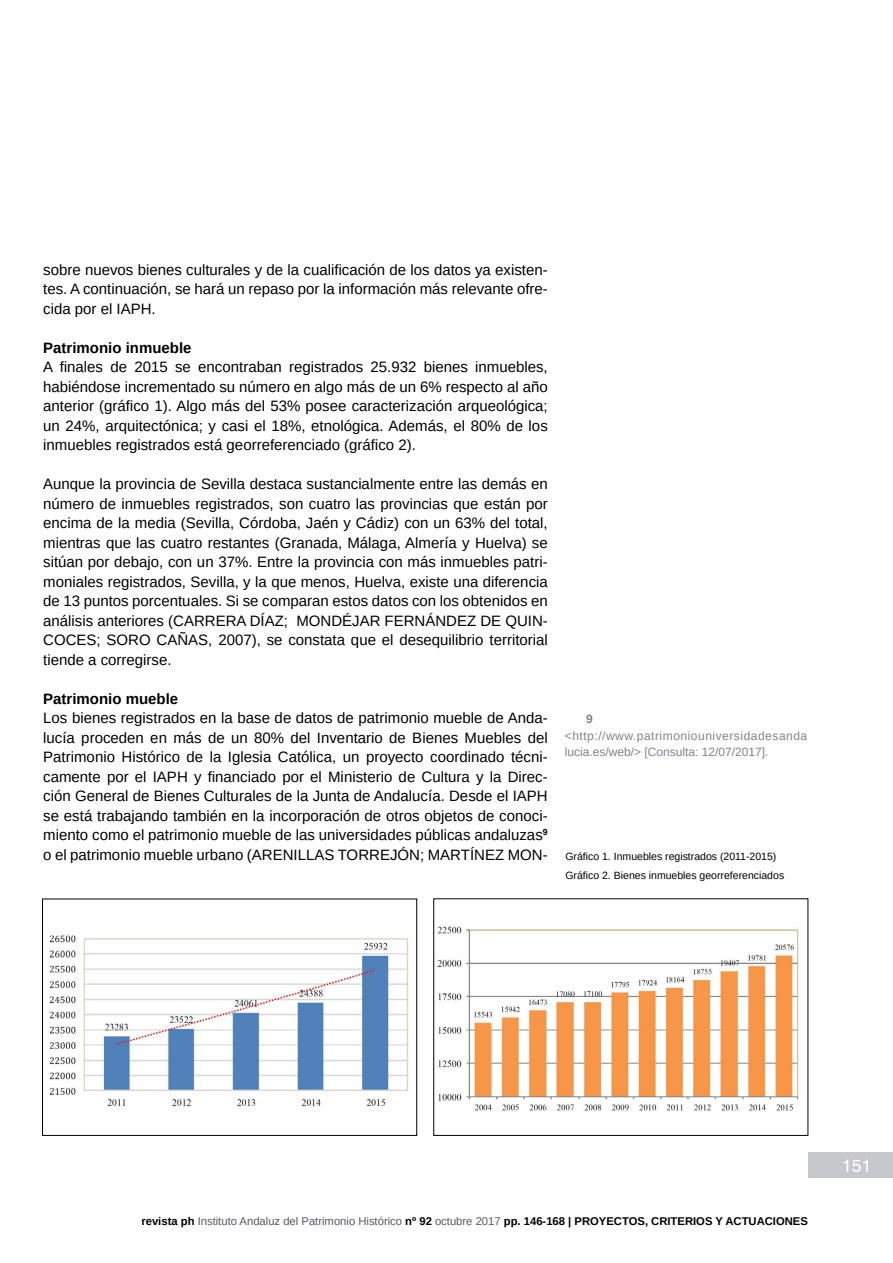
<style>
.page{position:relative;width:893px;height:1263px;background:#fff}
.page>*{position:absolute;margin:0;border:0;box-sizing:border-box;transform-origin:0 0}
.t1{font:18px "Swiss 721 BT";color:#fff}
.t2{font:15px/19.5px "Arimo";color:#000;text-align:justify}
.t3{font:700 15px "Arimo";color:#000}
.t4{font:12px/16.5px "Arimo";letter-spacing:.045em;color:#808285}
.t5{font:700 12px "Arimo";color:#808285}
.t6{font:700 11.25px "Arimo";color:#000}
.t7{font:10.5px "Arimo";color:#000}
.s1{font-size:10.5px}
.s2{font-weight:400;color:#58595b}
</style>
<div class="page">
<div style="left:808px;top:1152px;width:85px;height:26px;background:#c7c8ca"></div>
<img style="left:49px;top:933px;width:360px;height:174px">
<div style="left:42px;top:899px;width:375px;height:236px;border:1px solid #000"></div>
<img style="left:437px;top:926px;width:362px;height:186px">
<p class="t2" style="left:43px;top:260px;width:506px">sobre nuevos bienes culturales y de la cualificación de los datos ya existen&shy;tes. A continuación, se hará un repaso por la información más relevante ofre&shy;cida por el IAPH.</p>
<p class="t3" style="left:43px;top:337px;width:150px">Patrimonio inmueble</p>
<p class="t2" style="left:43px;top:357px;width:506px">A finales de 2015 se encontraban registrados 25.932 bienes inmuebles, habiéndose incrementado su número en algo más de un 6% respecto al año anterior (gráfico 1). Algo más del 53% posee caracterización arqueológica; un 24%, arquitectónica; y casi el 18%, etnológica. Además, el 80% de los inmuebles registrados está georreferenciado (gráfico 2).</p>
<p class="t2" style="left:43px;top:474px;width:506px">Aunque la provincia de Sevilla destaca sustancialmente entre las demás en número de inmuebles registrados, son cuatro las provincias que están por encima de la media (Sevilla, Córdoba, Jaén y Cádiz) con un 63% del total, mientras que las cuatro restantes (Granada, Málaga, Almería y Huelva) se sitúan por debajo, con un 37%. Entre la provincia con más inmuebles patri&shy;moniales registrados, Sevilla, y la que menos, Huelva, existe una diferencia de 13 puntos porcentuales. Si se comparan estos datos con los obtenidos en análisis anteriores (CARRERA DÍAZ; MONDÉJAR FERNÁNDEZ DE QUIN-COCES; SORO CAÑAS, 2007), se constata que el desequilibrio territorial tiende a corregirse.</p>
<p class="t3" style="left:43px;top:688px;width:137px">Patrimonio mueble</p>
<p class="t2" style="left:43px;top:708px;width:735px;text-align:left">Los bienes registrados en la base de datos de patrimonio mueble de Anda-<br>lucía proceden en más de un 80% del Inventario de Bienes Muebles del<br>Patrimonio Histórico de la Iglesia Católica, un proyecto coordinado técni-<br>camente por el IAPH y financiado por el Ministerio de Cultura y la Direc-<br>ción General de Bienes Culturales de la Junta de Andalucía. Desde el IAPH<br>se está trabajando también en la incorporación de otros objetos de conoci-<br>miento como el patrimonio mueble de las universidades públicas andaluzas<sup>9<br></sup>o el patrimonio mueble urbano (ARENILLAS TORREJÓN; MARTÍNEZ MON- <span class="s1">Gráfico 1. Inmuebles registrados (2011-2015)</span></p>
<p class="t7" style="left:565px;top:869px;width:220px">Gráfico 2. Bienes inmuebles georreferenciados</p>
<p class="t5" style="left:586px;top:711px;width:8px">9</p>
<p class="t4" style="left:565px;top:727px;width:244px">&lt;http://www.patrimoniouniversidadesanda lucia.es/web/&gt; [Consulta: 12/07/2017].</p>
<p class="t6" style="left:141px;top:1213px;width:668px">revista ph <span class="s2">Instituto Andaluz del Patrimonio Histórico</span> nº 92 <span class="s2">octubre 2017</span> pp. 146-168 | PROYECTOS, CRITERIOS Y ACTUACIONES</p>
<p class="t1" style="left:842px;top:1154px;width:31px">151</p>
</div>
